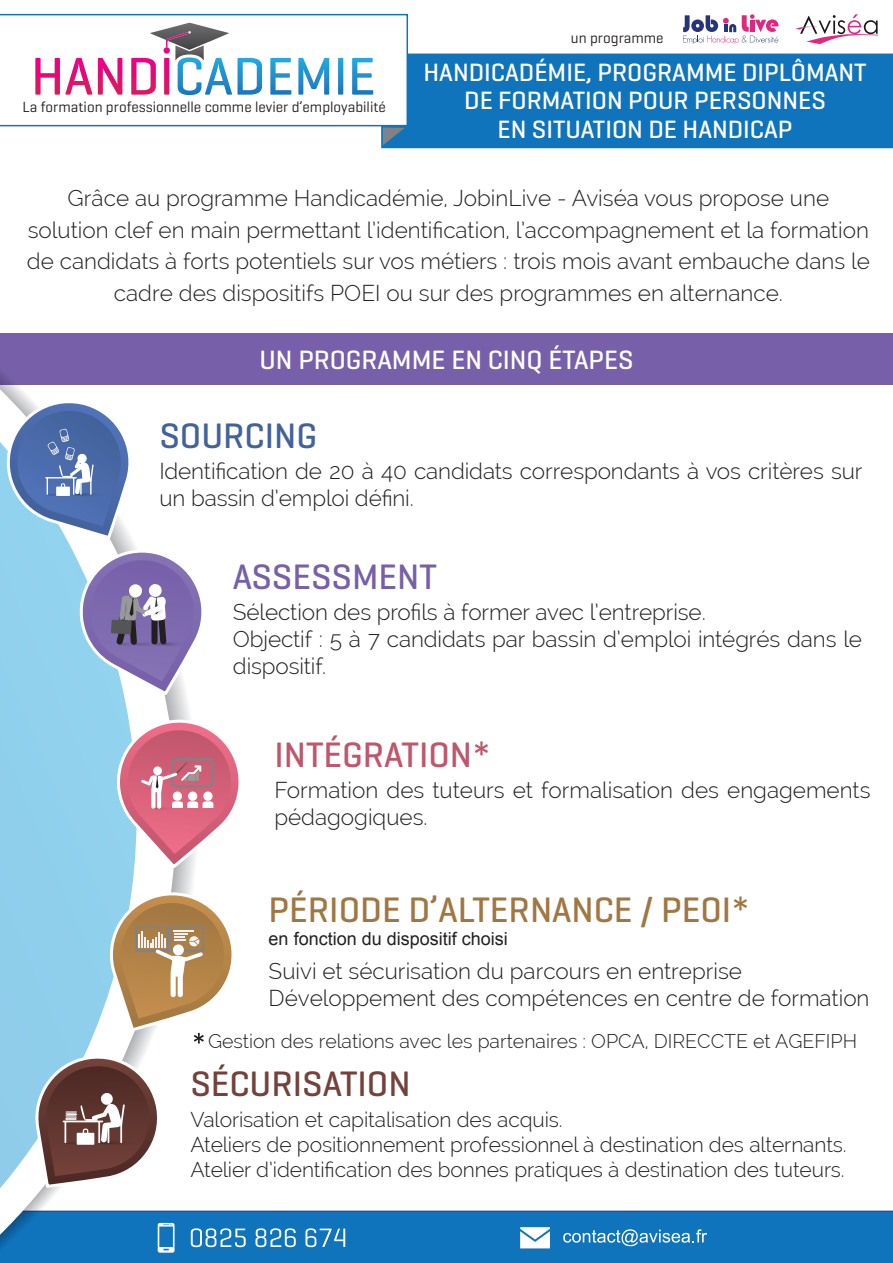
<style>
.page{position:relative;width:893px;height:1263px;background:#fff}
.page>*{position:absolute;margin:0;border:0;box-sizing:border-box;transform-origin:0 0}
.t1{font:500 36px "Geogrotesque";color:#a17641}
.t2{font:500 36px "Geogrotesque";color:#bf566c}
.t3{font:500 36px "Geogrotesque";color:#73423a}
.t4{font:500 36px "Geogrotesque";color:#7760a9}
.t5{font:500 36px "Geogrotesque";color:#42629b}
.t6{font:500 27px "Geogrotesque";color:#fff}
.t7{font:500 25.5px/28.5px "Geogrotesque";color:#fff;text-align:center}
.t8{font:300 22.5px/27px "Raleway";color:#231f20}
.t9{font:300 21px/25.2px "Raleway";letter-spacing:-.005em;color:#231f20}
.t10{font:300 19.5px "Raleway";color:#231f20}
.t11{font:18px "Arial";color:#231f20}
.t12{font:15px "Geogrotesque";color:#231f20}
</style>
<div class="page">
<div style="left:408px;top:54px;width:485px;height:94px;background:#1074bc"></div>
<svg style="left:381px;top:126px;width:28px;height:22px"></svg>
<svg style="left:0;top:14px;width:408px;height:112px"></svg>
<svg style="left:795px;top:14px;width:83px;height:30px"></svg>
<svg style="left:35px;top:58px;width:87px;height:37px"></svg>
<svg style="left:270px;top:58px;width:21px;height:37px"></svg>
<svg style="left:298px;top:58px;width:31px;height:37px"></svg>
<svg style="left:338px;top:58px;width:5px;height:37px"></svg>
<svg style="left:352px;top:58px;width:21px;height:37px"></svg>
<svg style="left:131px;top:23px;width:131px;height:72px"></svg>
<div style="left:164px;top:47px;width:6px;height:7px;background:#ed028c;border-radius:50%"></div>
<svg style="left:683px;top:14px;width:95px;height:30px"></svg>
<div style="left:0;top:333px;width:893px;height:51px;background:#7760a9"></div>
<div style="left:254px;top:1211px;width:639px;height:52px;background:#1074bc"></div>
<svg style="left:255px;top:1228px;width:41px;height:19px"></svg>
<svg style="left:305px;top:1228px;width:40px;height:19px"></svg>
<svg style="left:520px;top:1227px;width:30px;height:21px"></svg>
<svg style="left:563px;top:1229px;width:144px;height:17px;background:#4995cc"></svg>
<svg style="left:0;top:373px;width:254px;height:890px"></svg>
<svg style="left:0;top:442px;width:186px;height:746px;background:#9bd4ed"></svg>
<svg style="left:1px;top:395px;width:210px;height:301px"></svg>
<div style="left:129px;top:584px;width:13px;height:13px;background:#fff;border-radius:50%"></div>
<svg style="left:112px;top:710px;width:139px;height:160px"></svg>
<svg style="left:203px;top:791px;width:10px;height:10px"></svg>
<svg style="left:32px;top:1049px;width:135px;height:140px"></svg>
<svg style="left:104px;top:883px;width:140px;height:160px"></svg>
<p class="t12" style="left:23px;top:98px;width:365px">La formation professionnelle comme levier d’employabilité</p>
<p class="t12" style="left:571px;top:29px;width:94px">un programme</p>
<p class="t7" style="left:423px;top:57px;width:445px">HANDICADÉMIE, PROGRAMME DIPLÔMANT<br>DE FORMATION POUR PERSONNES<br>EN SITUATION DE HANDICAP</p>
<p class="t8" style="left:27px;top:182px;width:844px;line-height:31.5px;text-align:center">Grâce au programme Handicadémie, JobinLive - Aviséa vous propose une solution clef en main permettant l’identification, l’accompagnement et la formation de candidats à forts potentiels sur vos métiers : trois mois avant embauche dans le cadre des dispositifs POEI ou sur des programmes en alternance.</p>
<p class="t6" style="left:260px;top:343px;width:375px">UN PROGRAMME EN CINQ ÉTAPES</p>
<h1 class="t5" style="left:159px;top:413px;width:159px">SOURCING</h1>
<p class="t8" style="left:159px;top:457px;width:704px">Identification de 20 à 40 candidats correspondants à vos critères sur un bassin d’emploi défini.</p>
<h1 class="t4" style="left:233px;top:554px;width:205px">ASSESSMENT</h1>
<p class="t8" style="left:233px;top:599px;width:630px">Sélection des profils à former avec l’entreprise.<br>Objectif : 5 à 7 candidats par bassin d’emploi intégrés dans le dispositif.</p>
<h1 class="t2" style="left:274px;top:732px;width:218px">INTÉGRATION*</h1>
<p class="t8" style="left:274px;top:777px;width:598px">Formation des tuteurs et formalisation des engagements pédagogiques.</p>
<h1 class="t1" style="left:269px;top:888px;width:483px">PÉRIODE D’ALTERNANCE / PEOI*</h1>
<p class="t11" style="left:269px;top:927px;width:241px">en fonction du dispositif choisi</p>
<p class="t8" style="left:269px;top:958px;width:602px">Suivi et sécurisation du parcours en entreprise<br>Développement des compétences en centre de formation</p>
<p class="t10" style="left:208px;top:1029px;width:651px">Gestion des relations avec les partenaires : OPCA, DIRECCTE et AGEFIPH</p>
<h1 class="t3" style="left:190px;top:1061px;width:222px">SÉCURISATION</h1>
<p class="t9" style="left:190px;top:1106px;width:658px">Valorisation et capitalisation des acquis.<br>Ateliers de positionnement professionnel à destination des alternants.<br>Atelier d’identification des bonnes pratiques à destination des tuteurs.</p>
</div>
